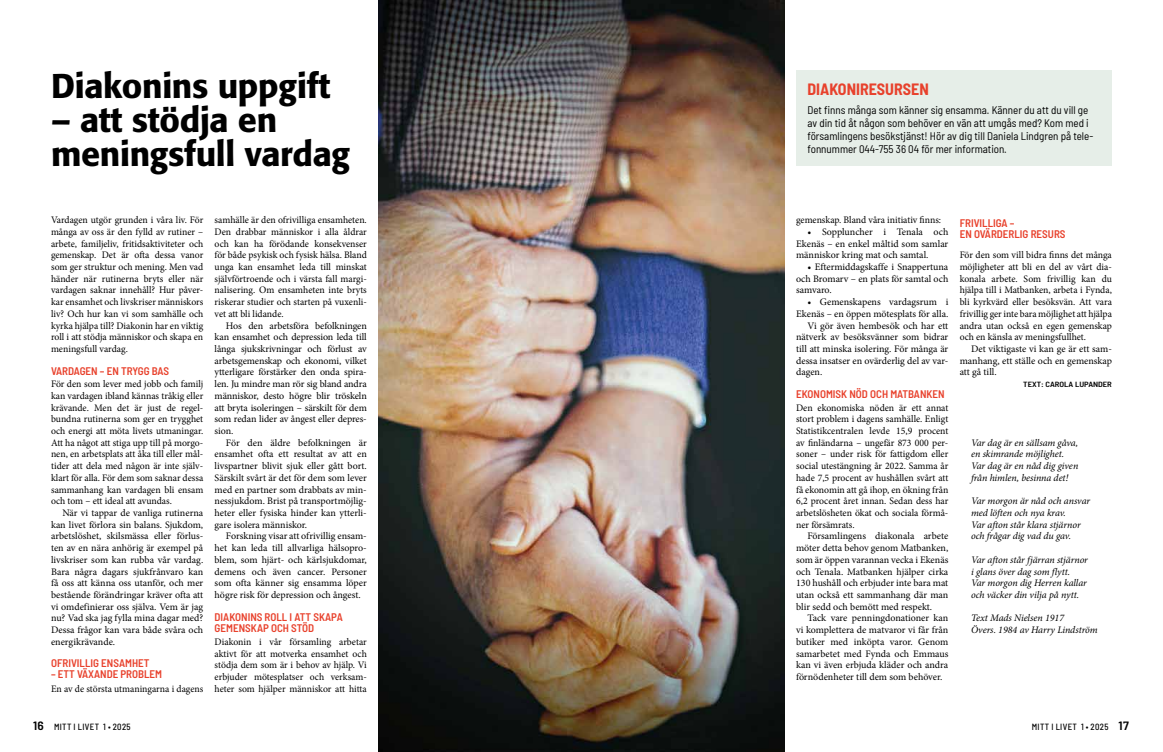
<style>
.page{position:relative;width:1163px;height:752px;background:#fff}
.page>*{position:absolute;margin:0;border:0;box-sizing:border-box;transform-origin:0 0}
.t1{font:500 34px/34px "Formata";letter-spacing:-.01em;color:#000}
.t2{font:700 semi-condensed 16px "Barlow";color:#e8412c}
.t3{font:semi-condensed 11px/13px "Barlow";color:#000}
.t4{font:600 semi-condensed 11px/11px "Barlow";color:#e8412c}
.t5{font:10px/11.7px "Minion Pro";letter-spacing:-.005em;color:#000;text-align:justify}
.t6{font:italic 10px/11.7px "Minion Pro";letter-spacing:-.01em;color:#000}
.t7{font:500 semi-condensed 9px "Barlow";letter-spacing:.04em;color:#000}
.t8{font:600 semi-condensed 7.5px "Barlow";color:#000;scale:1.15 1}
.s1{font-weight:600;font-size:12px}
</style>
<div class="page">
<img style="left:378px;top:0;width:406px;height:751px">
<div style="left:796px;top:71px;width:315px;height:95px;background:#e6eee8"></div>
<h1 class="t1" style="left:51px;top:69px;width:281px">Diakonins uppgift</h1>
<h1 class="t1" style="left:51px;top:103px;width:300px">– att stödja en meningsfull vardag</h1>
<p class="t5" style="left:51px;top:214px;width:154px">Vardagen utgör grunden i våra liv. För många av oss är den fylld av rutiner – arbete, familjeliv, fritidsaktiviteter och gemenskap. Det är ofta dessa vanor som ger struktur och mening. Men vad händer när rutinerna bryts eller när vardagen saknar innehåll? Hur påver&shy;kar ensamhet och livskriser människors liv? Och hur kan vi som samhälle och kyrka hjälpa till? Diakonin har en viktig roll i att stödja människor och skapa en meningsfull vardag.</p>
<p class="t4" style="left:51px;top:364px;width:119px">VARDAGEN – EN TRYGG BAS</p>
<p class="t5" style="left:51px;top:378px;width:154px">För den som lever med jobb och familj kan vardagen ibland kännas tråkig eller krävande. Men det är just de regel&shy;bundna rutinerna som ger en trygghet och energi att möta livets utmaningar.<br>Att ha något att stiga upp till på morgo&shy;nen, en arbetsplats att åka till eller mål&shy;tider att dela med någon är inte själv&shy;klart för alla. För dem som saknar dessa sammanhang kan vardagen bli ensam och tom – ett ideal att avundas.</p>
<p class="t5" style="left:51px;top:506px;width:154px;text-indent:11px">När vi tappar de vanliga rutinerna kan livet förlora sin balans. Sjukdom, arbetslöshet, skilsmässa eller förlus&shy;ten av en nära anhörig är exempel på livskriser som kan rubba vår vardag.<br>Bara några dagars sjukfrånvaro kan få oss att känna oss utanför, och mer bestående förändringar kräver ofta att vi omdefinierar oss själva. Vem är jag nu? Vad ska jag fylla mina dagar med?<br>Dessa frågor kan vara både svåra och energikrävande.</p>
<p class="t4" style="left:51px;top:656px;width:100px">OFRIVILLIG ENSAMHET</p>
<p class="t4" style="left:51px;top:667px;width:113px">– ETT VÄXANDE PROBLEM</p>
<p class="t5" style="left:51px;top:682px;width:154px">En av de största utmaningarna i dagens</p>
<p class="t5" style="left:214px;top:214px;width:154px">samhälle är den ofrivilliga ensamheten.<br>Den drabbar människor i alla åldrar och kan ha förödande konsekvenser för både psykisk och fysisk hälsa. Bland unga kan ensamhet leda till minskat självförtroende och i värsta fall margi&shy;nalisering. Om ensamheten inte bryts riskerar studier och starten på vuxenli&shy;vet att bli lidande.</p>
<p class="t5" style="left:214px;top:319px;width:154px;text-indent:11px">Hos den arbetsföra befolkningen kan ensamhet och depression leda till långa sjukskrivningar och förlust av arbetsgemenskap och ekonomi, vilket ytterligare förstärker den onda spira&shy;len. Ju mindre man rör sig bland andra människor, desto högre blir tröskeln att bryta isoleringen – särskilt för dem som redan lider av ångest eller depres&shy;sion.</p>
<p class="t5" style="left:214px;top:436px;width:154px;text-indent:11px">För den äldre befolkningen är ensamhet ofta ett resultat av att en livspartner blivit sjuk eller gått bort.<br>Särskilt svårt är det för dem som lever med en partner som drabbats av min&shy;nessjukdom. Brist på transportmöjlig&shy;heter eller fysiska hinder kan ytterli&shy;gare isolera människor.</p>
<p class="t5" style="left:214px;top:530px;width:154px;text-indent:11px">Forskning visar att ofrivillig ensam&shy;het kan leda till allvarliga hälsopro&shy;blem, som hjärt- och kärlsjukdomar, demens och även cancer. Personer som ofta känner sig ensamma löper högre risk för depression och ångest.</p>
<p class="t4" style="left:214px;top:610px;width:130px">DIAKONINS ROLL I ATT SKAPA<br>GEMENSKAP OCH STÖD</p>
<p class="t5" style="left:214px;top:635px;width:154px">Diakonin i vår församling arbetar aktivt för att motverka ensamhet och stödja dem som är i behov av hjälp. Vi erbjuder mötesplatser och verksam&shy;heter som hjälper människor att hitta</p>
<h2 class="t2" style="left:807px;top:78px;width:123px">DIAKONIRESURSEN</h2>
<p class="t3" style="left:807px;top:103px;width:287px">Det finns många som känner sig ensamma. Känner du att du vill ge av din tid åt någon som behöver en vän att umgås med? Kom med i församlingens besökstjänst! Hör av dig till Daniela Lindgren på tele&shy;fonnummer 044-755 36 04 för mer information.</p>
<p class="t5" style="left:796px;top:214px;width:146px">gemenskap. Bland våra initiativ finns:</p>
<p class="t5" style="left:796px;top:226px;width:154px;text-indent:11px">• Soppluncher i Tenala och Ekenäs – en enkel måltid som samlar människor kring mat och samtal.</p>
<p class="t5" style="left:796px;top:261px;width:154px;text-indent:11px">• Eftermiddagskaffe i Snappertuna och Bromarv – en plats för samtal och samvaro.</p>
<p class="t5" style="left:807px;top:296px;width:142px">• Gemenskapens vardagsrum i</p>
<p class="t5" style="left:796px;top:308px;width:154px">Ekenäs – en öppen mötesplats för alla.</p>
<p class="t5" style="left:807px;top:319px;width:142px">Vi gör även hembesök och har ett</p>
<p class="t5" style="left:796px;top:331px;width:154px">nätverk av besöksvänner som bidrar</p>
<p class="t5" style="left:796px;top:343px;width:154px">till att minska isolering. För många är</p>
<p class="t5" style="left:796px;top:354px;width:154px">dessa insatser en ovärderlig del av var-</p>
<p class="t5" style="left:796px;top:366px;width:28px">dagen.</p>
<p class="t4" style="left:796px;top:387px;width:150px">EKONOMISK NÖD OCH MATBANKEN</p>
<p class="t5" style="left:796px;top:401px;width:154px">Den ekonomiska nöden är ett annat stort problem i dagens samhälle. Enligt Statistikcentralen levde 15,9 procent av finländarna – ungefär 873 000 per&shy;soner – under risk för fattigdom eller social utestängning år 2022. Samma år hade 7,5 procent av hushållen svårt att få ekonomin att gå ihop, en ökning från 6,2 procent året innan. Sedan dess har arbetslösheten ökat och sociala förmå&shy;ner försämrats.</p>
<p class="t5" style="left:796px;top:530px;width:154px;text-indent:11px">Församlingens diakonala arbete möter detta behov genom Matbanken, som är öppen varannan vecka i Ekenäs och Tenala. Matbanken hjälper cirka 130 hushåll och erbjuder inte bara mat utan också ett sammanhang där man blir sedd och bemött med respekt.</p>
<p class="t5" style="left:796px;top:612px;width:154px;text-indent:11px">Tack vare penningdonationer kan vi komplettera de matvaror vi får från butiker med inköpta varor. Genom samarbetet med Fynda och Emmaus kan vi även erbjuda kläder och andra förnödenheter till dem som behöver.</p>
<p class="t4" style="left:959px;top:216px;width:107px">FRIVILLIGA –<br>EN OVÄRDERLIG RESURS</p>
<p class="t5" style="left:959px;top:249px;width:154px">För den som vill bidra finns det många möjligheter att bli en del av vårt dia&shy;konala arbete. Som frivillig kan du hjälpa till i Matbanken, arbeta i Fynda, bli kyrkvärd eller besöksvän. Att vara frivillig ger inte bara möjlighet att hjälpa andra utan också en egen gemenskap och en känsla av meningsfullhet.</p>
<p class="t5" style="left:959px;top:343px;width:154px;text-indent:11px">Det viktigaste vi kan ge är ett sam&shy;manhang, ett ställe och en gemenskap att gå till.</p>
<p class="t8" style="left:1023px;top:379px;width:79px">TEXT: CAROLA LUPANDER</p>
<p class="t6" style="left:970px;top:436px;width:109px">Var dag är en sällsam gåva, en skimrande möjlighet.<br>Var dag är en nåd dig given från himlen, besinna det!</p>
<p class="t6" style="left:970px;top:495px;width:120px">Var morgon är nåd och ansvar med löften och nya krav.<br>Var afton står klara stjärnor och frågar dig vad du gav.</p>
<p class="t6" style="left:970px;top:553px;width:118px">Var afton står fjärran stjärnor i glans över dag som flytt.<br>Var morgon dig Herren kallar och väcker din vilja på nytt.</p>
<p class="t6" style="left:970px;top:612px;width:128px">Text Mads Nielsen 1917<br>Övers. 1984 av Harry Lindström</p>
<p class="t7" style="left:33px;top:719px;width:99px"><span class="s1">16</span> MITT I LIVET 1 • 2025</p>
<p class="t7" style="left:1031px;top:719px;width:98px">MITT I LIVET 1 • 2025 <span class="s1">17</span></p>
</div>
